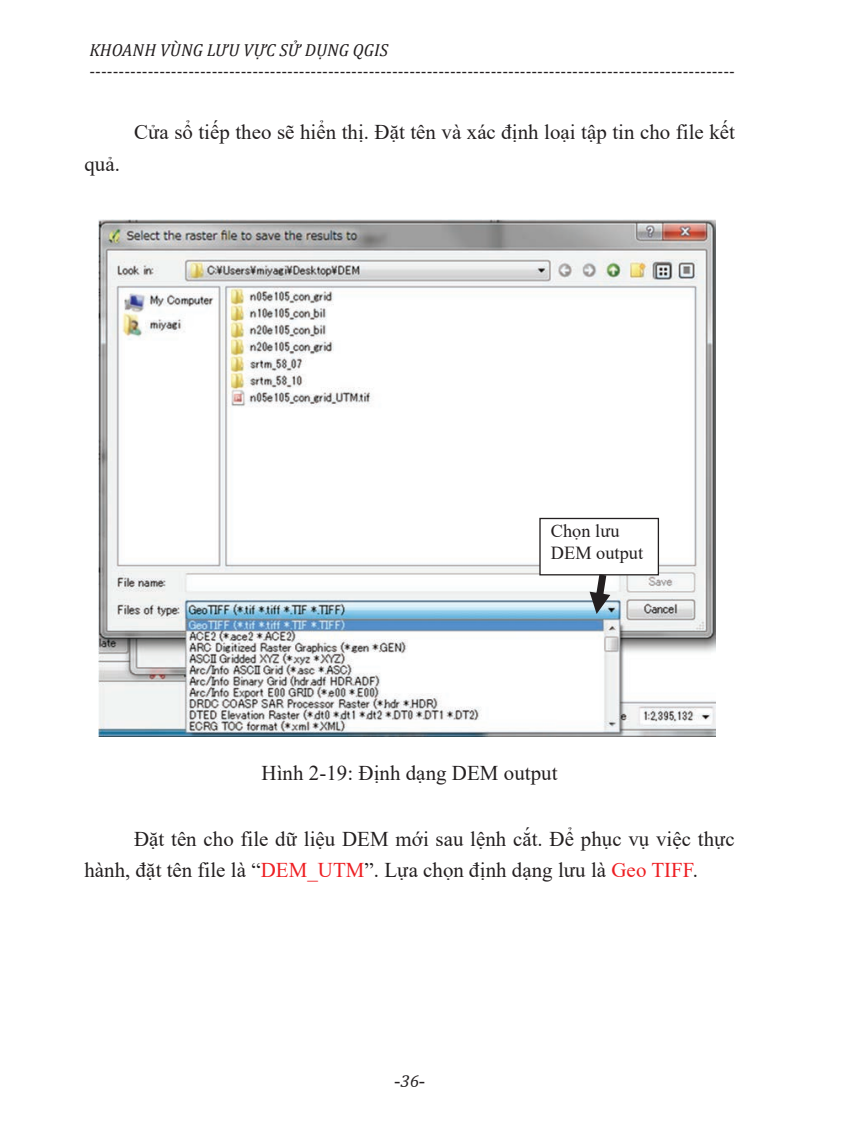
<style>
.page{position:relative;width:844px;height:1141px;background:#fff}
.page>*{position:absolute;margin:0;border:0;box-sizing:border-box;transform-origin:0 0}
.t1{font:21px/31.5px "Times New Roman";color:#231f20}
.t2{font:19.25px "Times New Roman";color:#231f20}
.t3{font:18.38px/21.2px "Times New Roman";color:#231f20}
.t4{font:17.5px "Cambria";color:#231f20}
.t5{font:italic 17.5px "Cambria";letter-spacing:.005em;color:#231f20}
.s1{color:#ee1f23}
.s2{font-family:"Cambria";font-style:italic;font-size:17.5px}
</style>
<div class="page">
<img style="left:99px;top:220px;width:616px;height:516px">
<svg style="left:539px;top:518px;width:120px;height:96px"></svg>
<p class="t5" style="left:89px;top:38px;width:300px">KHOANH VÙNG LƯU VỰC SỬ DỤNG QGIS</p>
<p class="t4" style="left:89px;top:61px;width:647px">---------------------------------------------------------------------------------------------------------------</p>
<p class="t1" style="left:84px;top:147px;width:37px">quả.</p>
<p class="t1" style="left:134px;top:116px;width:602px">Cửa sổ tiếp theo sẽ hiển thị. Đặt tên và xác định loại tập tin cho file kết</p>
<p class="t3" style="left:550px;top:520px;width:94px">Chọn lưu<br>DEM output</p>
<p class="t1" style="left:261px;top:756px;width:297px">Hình 2-19: Định dạng DEM output</p>
<p class="t1" style="left:84px;top:822px;width:651px;text-indent:50px">Đặt tên cho file dữ liệu DEM mới sau lệnh cắt. Để phục vụ việc thực hành, đặt tên file là “<span class="s1">DEM_UTM</span>”. Lựa chọn định dạng lưu là <span class="s1">Geo TIFF</span>.</p>
<p class="t2" style="left:394px;top:1067px;width:33px">-<span class="s2">36</span>-</p>
</div>
